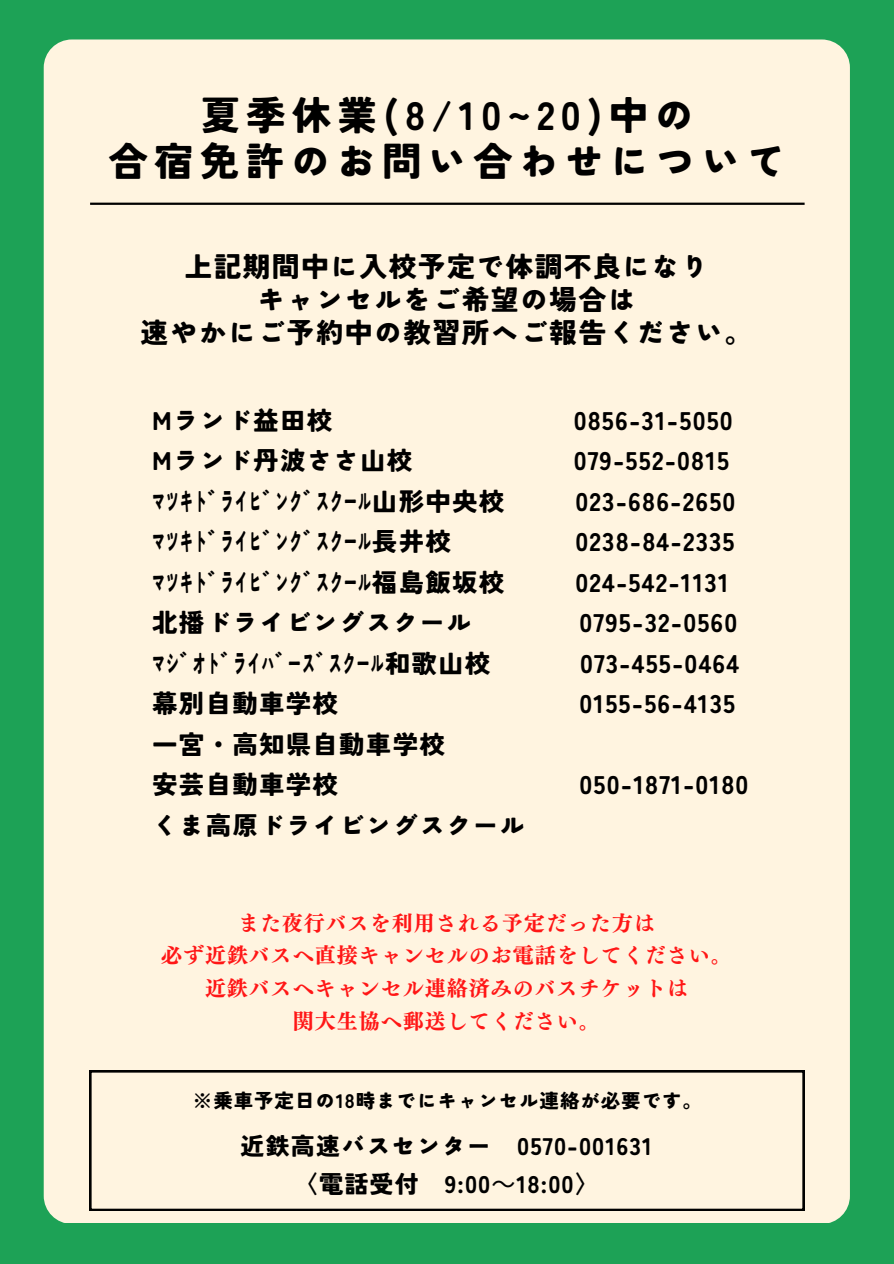
<style>
.page{position:relative;width:894px;height:1264px;background:#fff}
.page>*{position:absolute;margin:0;border:0;box-sizing:border-box;transform-origin:0 0}
.t1{font:900 39.45px/46.2px "Tsunagi Gothic";letter-spacing:.155em;color:#000;text-align:center}
.t2{font:900 27.9px/32.7px "Tsunagi Gothic";letter-spacing:.045em;color:#000;text-align:center}
.t3{font:900 25.5px/40.5px "Tsunagi Gothic";letter-spacing:.045em;color:#000}
.t4{font:900 24px/38.2px "Tsunagi Gothic";letter-spacing:.045em;color:#000;text-align:center}
.t5{font:21px "Canva UD Mincho Pr 6 N B";letter-spacing:.045em;color:#ff1616}
.t6{font:900 19.5px "Tsunagi Gothic";letter-spacing:.045em;color:#000}
.s1{font-family:"Noto Sans CJ Ksc";font-weight:400}
</style>
<div class="page">
<div style="left:0;top:0;width:893px;height:1263px;background:#1da256"></div>
<div style="left:44px;top:39px;width:805px;height:1184px;background:#fff4e0;border-radius:28px"></div>
<hr style="left:90px;top:203px;width:714px;height:2px;background:#000">
<svg style="left:89px;top:1070px;width:715px;height:140px"></svg>
<h1 class="t1" style="left:108px;top:91px;width:678px">夏季休業(8/10~20)中の<br>合宿免許のお問い合わせについて</h1>
<h2 class="t2" style="left:140px;top:250px;width:613px">上記期間中に入校予定で体調不良になり<br>キャンセルをご希望の場合は<br>速やかにご予約中の教習所へご報告ください。</h2>
<p class="t3" style="left:152px;top:399px;width:181px">Mランド益田校</p>
<p class="t3" style="left:573px;top:399px;width:160px">0856-31-5050</p>
<p class="t3" style="left:152px;top:440px;width:261px">Mランド丹波ささ山校</p>
<p class="t3" style="left:573px;top:440px;width:157px">079-552-0815</p>
<p class="t3" style="left:152px;top:480px;width:353px">ﾏﾂｷﾄﾞ ﾗｲﾋﾞ ﾝｸﾞ ｽｸｰﾙ山形中央校</p>
<p class="t3" style="left:575px;top:480px;width:161px">023-686-2650</p>
<p class="t3" style="left:152px;top:521px;width:300px">ﾏﾂｷﾄﾞ ﾗｲﾋﾞ ﾝｸﾞ ｽｸｰﾙ長井校</p>
<p class="t3" style="left:575px;top:521px;width:160px">0238-84-2335</p>
<p class="t3" style="left:152px;top:561px;width:353px">ﾏﾂｷﾄﾞ ﾗｲﾋﾞ ﾝｸﾞ ｽｸｰﾙ福島飯坂校</p>
<p class="t3" style="left:575px;top:561px;width:154px">024-542-1131</p>
<p class="t3" style="left:152px;top:602px;width:321px">北播ドライビングスクール</p>
<p class="t3" style="left:579px;top:602px;width:159px">0795-32-0560</p>
<p class="t3" style="left:152px;top:642px;width:339px">ﾏｼﾞ ｵﾄﾞ ﾗｲﾊﾞ ｰｽﾞ ｽｸｰﾙ和歌山校</p>
<p class="t3" style="left:580px;top:642px;width:160px">073-455-0464</p>
<p class="t3" style="left:152px;top:683px;width:187px">幕別自動車学校</p>
<p class="t3" style="left:579px;top:683px;width:157px">0155-56-4135</p>
<p class="t3" style="left:152px;top:723px;width:294px">一宮・高知県自動車学校安芸自動車学校</p>
<p class="t3" style="left:579px;top:764px;width:170px">050-1871-0180</p>
<p class="t3" style="left:152px;top:804px;width:374px">くま高原ドライビングスクール</p>
<p class="t5" style="left:238px;top:912px;width:418px">また夜行バスを利用される予定だった方は</p>
<p class="t5" style="left:161px;top:944px;width:572px">必ず近鉄バスへ直接キャンセルのお電話をしてください。</p>
<p class="t5" style="left:205px;top:977px;width:484px">近鉄バスへキャンセル連絡済みのバスチケットは</p>
<p class="t5" style="left:293px;top:1010px;width:308px">関大生協へ郵送してください。</p>
<h3 class="t6" style="left:193px;top:1091px;width:510px">※乗車予定日の18時までにキャンセル連絡が必要です。</h3>
<h2 class="t4" style="left:240px;top:1126px;width:413px">近鉄高速バスセンター 0570-001631〈電話受付 9:00<span class="s1">～</span>18:00〉</h2>
</div>
